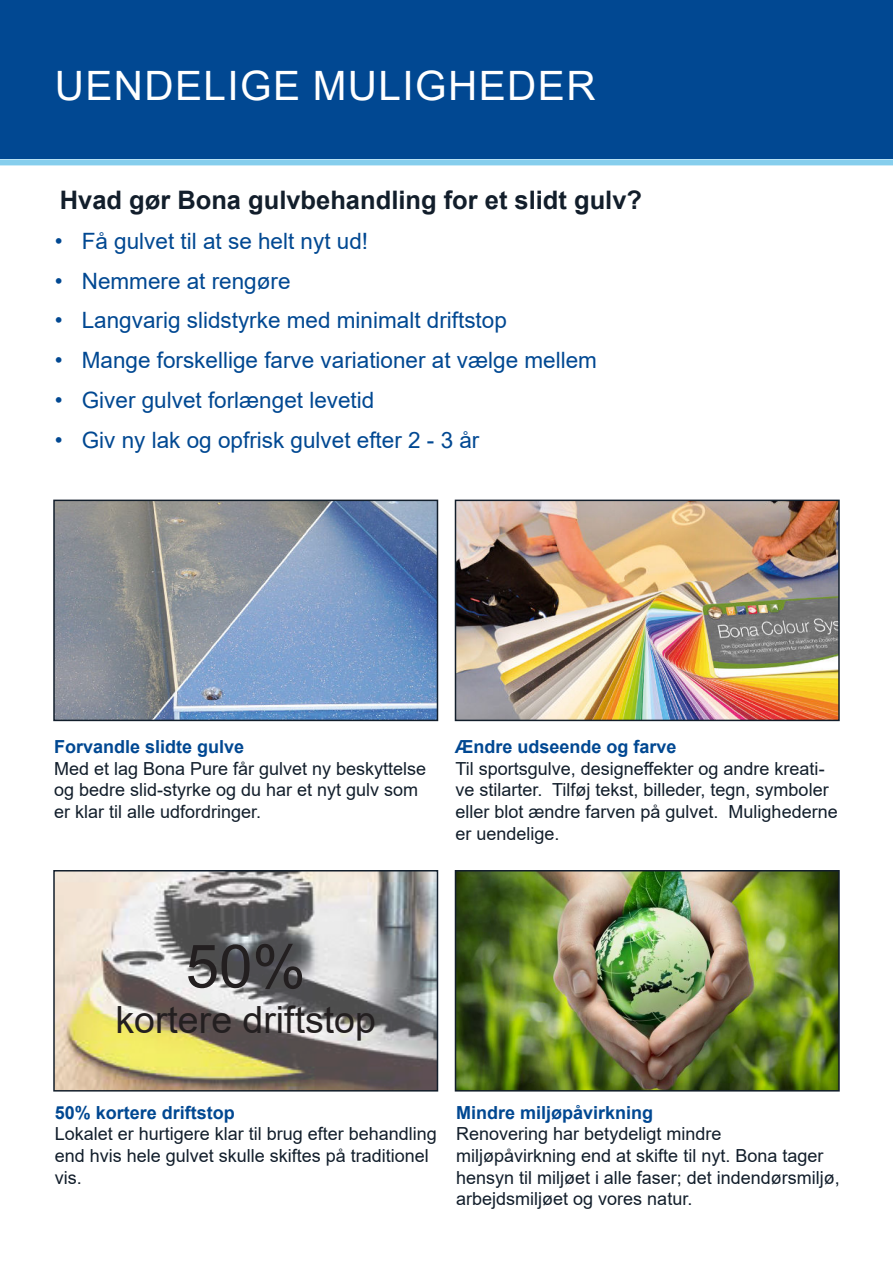
<style>
.page{position:relative;width:893px;height:1263px;background:#fff}
.page>*{position:absolute;margin:0;border:0;box-sizing:border-box;transform-origin:0 0}
.t1{font:60px "Arial";color:#231f20}
.t2{font:40.5px "Arial";letter-spacing:.035em;color:#fff}
.t3{font:37.5px "Arial";color:#231f20}
.t4{font:700 25.5px "Arial";color:#121e2b}
.t5{font:22.5px "Arial";color:#014892}
.t6{font:18px/21.6px "Arial";color:#121e2b}
.t7{font:700 18px "Arial";color:#014892}
</style>
<div class="page">
<div style="left:0;top:159px;width:893px;height:6px;background:#86ceed"></div>
<div style="left:0;top:0;width:893px;height:159px;background:#014892"></div>
<img style="left:56px;top:503px;width:379px;height:215px">
<div style="left:53px;top:500px;width:385px;height:221px;border:2px solid #121e2b"></div>
<img style="left:458px;top:503px;width:379px;height:215px">
<div style="left:455px;top:500px;width:385px;height:221px;border:2px solid #121e2b"></div>
<img style="left:56px;top:873px;width:379px;height:215px">
<div style="left:53px;top:870px;width:385px;height:221px;border:2px solid #121e2b"></div>
<img style="left:458px;top:873px;width:379px;height:215px">
<div style="left:455px;top:870px;width:385px;height:221px;border:2px solid #121e2b"></div>
<h2 class="t2" style="left:55px;top:70px;width:542px">UENDELIGE MULIGHEDER</h2>
<h3 class="t4" style="left:60px;top:190px;width:584px">Hvad gør Bona gulvbehandling for et slidt gulv?</h3>
<p class="t5" style="left:55px;top:232px;width:315px">• Få gulvet til at se helt nyt ud!</p>
<p class="t5" style="left:55px;top:272px;width:237px">• Nemmere at rengøre</p>
<p class="t5" style="left:55px;top:312px;width:454px">• Langvarig slidstyrke med minimalt driftstop</p>
<p class="t5" style="left:55px;top:351px;width:544px">• Mange forskellige farve variationer at vælge mellem</p>
<p class="t5" style="left:55px;top:391px;width:321px">• Giver gulvet forlænget levetid</p>
<p class="t5" style="left:55px;top:431px;width:426px">• Giv ny lak og opfrisk gulvet efter 2 - 3 år</p>
<p class="t7" style="left:54px;top:740px;width:192px">Forvandle slidte gulve</p>
<p class="t6" style="left:54px;top:757px;width:374px">Med et lag Bona Pure får gulvet ny beskyttelse og bedre slid-styrke og du har et nyt gulv som er klar til alle udfordringer.</p>
<p class="t7" style="left:455px;top:740px;width:223px">Ændre udseende og farve</p>
<p class="t6" style="left:455px;top:757px;width:384px">Til sportsgulve, designeffekter og andre kreati&shy;ve stilarter. Tilføj tekst, billeder, tegn, symboler eller blot ændre farven på gulvet. Mulighederne er uendelige.</p>
<h1 class="t1" style="left:186px;top:925px;width:122px">50%</h1>
<h3 class="t3" style="left:115px;top:1005px;width:262px">kortere driftstop</h3>
<p class="t7" style="left:55px;top:1105px;width:182px">50% kortere driftstop</p>
<p class="t6" style="left:55px;top:1125px;width:384px">Lokalet er hurtigere klar til brug efter behandling end hvis hele gulvet skulle skiftes på traditionel vis.</p>
<p class="t7" style="left:456px;top:1105px;width:199px">Mindre miljøpåvirkning</p>
<p class="t6" style="left:456px;top:1125px;width:385px">Renovering har betydeligt mindre miljøpåvirkning end at skifte til nyt. Bona tager hensyn til miljøet i alle faser; det indendørsmiljø, arbejdsmiljøet og vores natur.</p>
</div>
